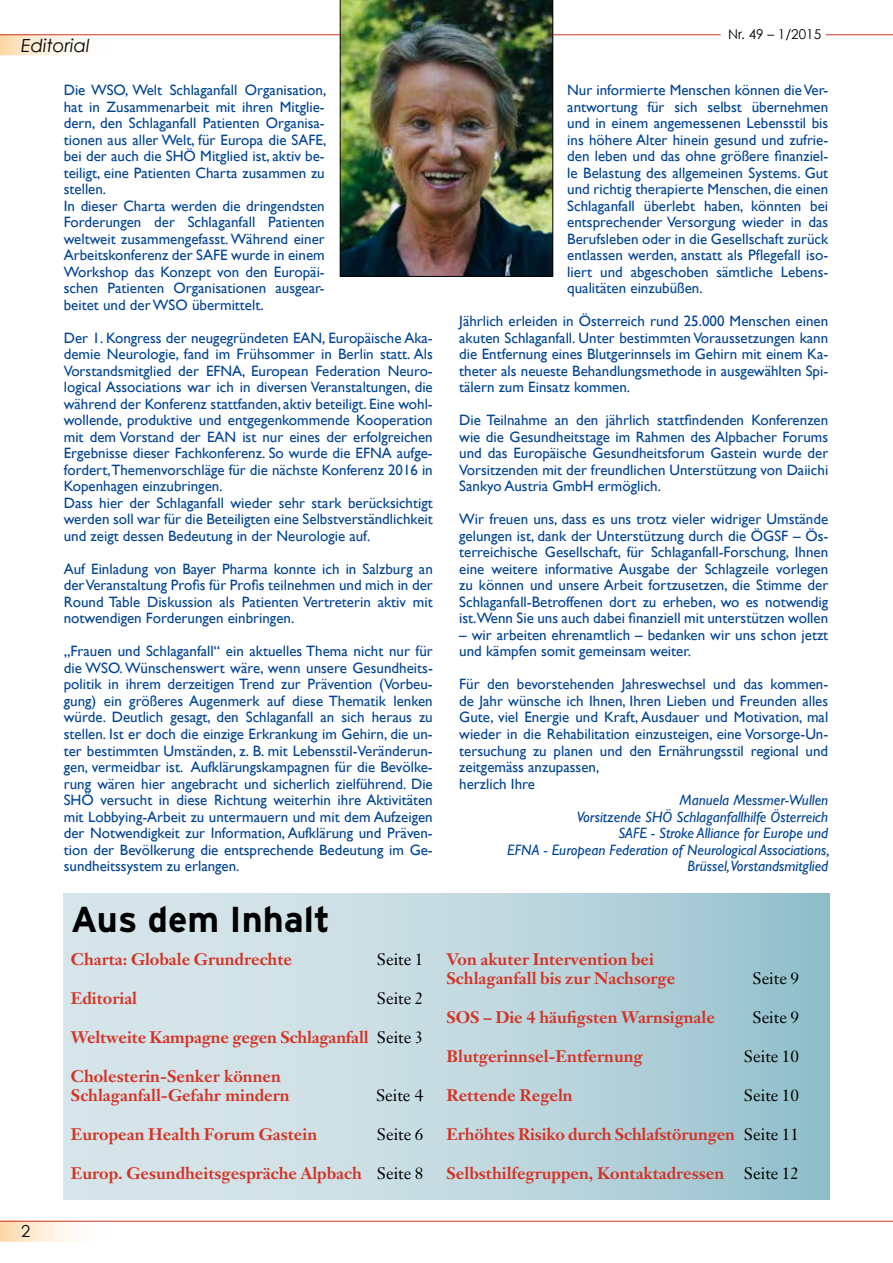
<style>
.page{position:relative;width:893px;height:1263px;background:#fff}
.page>*{position:absolute;margin:0;border:0;box-sizing:border-box;transform-origin:0 0}
.t1{font:700 36px "Interstate";color:#000}
.t2{font:italic 18px "Century Gothic";color:#000}
.t3{font:700 16.5px/19.5px "Janson Text";color:#d43225}
.t4{font:16.5px "Janson Text";color:#000}
.t5{font:16.5px "Century Gothic";color:#000}
.t6{font:15px/16.5px "Gill Sans";color:#004494;text-align:justify}
.t7{font:italic 15px/16.5px "Gill Sans";color:#004494;text-align:right}
.t8{font:13.5px "Century Gothic";color:#000}
.s1{font-weight:400;color:#000}
</style>
<div class="page">
<svg style="left:0;top:1220px;width:128px;height:22px"></svg>
<svg style="left:0;top:35px;width:127px;height:20px"></svg>
<hr style="left:0;top:34px;width:721px;height:1px;background:#d43225">
<hr style="left:826px;top:34px;width:67px;height:1px;background:#d43225">
<hr style="left:0;top:1221px;width:893px;height:1px;background:#d43225">
<div style="left:64px;top:893px;width:765px;height:306px;background:linear-gradient(to right,#e2ebef,#9bc4cf)"></div>
<img style="left:340px;top:0;width:213px;height:277px">
<p class="t2" style="left:21px;top:34px;width:70px">Editorial</p>
<p class="t6" style="left:64px;top:82px;width:264px;text-align:left">Die WSO, Welt Schlaganfall Organisation, hat in Zusammenarbeit mit ihren Mitglie&shy;dern, den Schlaganfall Patienten Organisa&shy;tionen aus aller Welt, für Europa die SAFE, bei der auch die SHÖ Mitglied ist, aktiv be&shy;teiligt, eine Patienten Charta zusammen zu stellen.<br>In dieser Charta werden die dringendsten Forderungen der Schlaganfall Patienten weltweit zusammengefasst. Während einer Arbeitskonferenz der SAFE wurde in einem Workshop das Konzept von den Europäi&shy;schen Patienten Organisationen ausgear&shy;beitet und der WSO übermittelt.</p>
<p class="t6" style="left:64px;top:329px;width:371px;text-align:left">Der 1. Kongress der neugegründeten EAN, Europäische Aka&shy;demie Neurologie, fand im Frühsommer in Berlin statt. Als Vorstandsmitglied der EFNA, European Federation Neuro&shy;logical Associations war ich in diversen Veranstaltungen, die während der Konferenz stattfanden, aktiv beteiligt. Eine wohl&shy;wollende, produktive und entgegenkommende Kooperation mit dem Vorstand der EAN ist nur eines der erfolgreichen Ergebnisse dieser Fachkonferenz. So wurde die EFNA aufge&shy;fordert,Themenvorschläge für die nächste Konferenz 2016 in Kopenhagen einzubringen.<br>Dass hier der Schlaganfall wieder sehr stark berücksichtigt werden soll war für die Beteiligten eine Selbstverständlichkeit und zeigt dessen Bedeutung in der Neurologie auf.</p>
<p class="t6" style="left:64px;top:560px;width:371px">Auf Einladung von Bayer Pharma konnte ich in Salzburg an der Veranstaltung Profis für Profis teilnehmen und mich in der Round Table Diskussion als Patienten Vertreterin aktiv mit notwendigen Forderungen einbringen.</p>
<p class="t6" style="left:64px;top:643px;width:371px">„Frauen und Schlaganfall“ ein aktuelles Thema nicht nur für die WSO. Wünschenswert wäre, wenn unsere Gesundheits&shy;politik in ihrem derzeitigen Trend zur Prävention (Vorbeu&shy;gung) ein größeres Augenmerk auf diese Thematik lenken würde. Deutlich gesagt, den Schlaganfall an sich heraus zu stellen. Ist er doch die einzige Erkrankung im Gehirn, die un&shy;ter bestimmten Umständen, z. B. mit Lebensstil-Veränderun&shy;gen, vermeidbar ist. Aufklärungskampagnen für die Bevölke&shy;rung wären hier angebracht und sicherlich zielführend. Die SHÖ versucht in diese Richtung weiterhin ihre Aktivitäten mit Lobbying-Arbeit zu untermauern und mit dem Aufzeigen der Notwendigkeit zur Information, Aufklärung und Präven&shy;tion der Bevölkerung die entsprechende Bedeutung im Ge&shy;sundheitssystem zu erlangen.</p>
<h1 class="t1" style="left:71px;top:899px;width:261px">Aus dem Inhalt</h1>
<p class="t3" style="left:71px;top:949px;width:223px">Charta: Globale Grundrechte</p>
<p class="t4" style="left:377px;top:948px;width:48px">Seite 1</p>
<p class="t3" style="left:71px;top:988px;width:68px">Editorial</p>
<p class="t4" style="left:377px;top:987px;width:48px">Seite 2</p>
<p class="t3" style="left:71px;top:1027px;width:354px">Weltweite Kampagne gegen Schlaganfall <span class="s1">Seite 3</span></p>
<p class="t3" style="left:71px;top:1066px;width:220px">Cholesterin-Senker können<br>Schlaganfall-Gefahr mindern</p>
<p class="t4" style="left:376px;top:1085px;width:49px">Seite 4</p>
<p class="t3" style="left:71px;top:1124px;width:248px">European Health Forum Gastein</p>
<p class="t4" style="left:377px;top:1124px;width:48px">Seite 6</p>
<p class="t3" style="left:71px;top:1163px;width:354px">Europ. Gesundheitsgespräche Alpbach <span class="s1">Seite 8</span></p>
<p class="t8" style="left:728px;top:26px;width:95px">Nr. 49 – 1/2015</p>
<p class="t6" style="left:567px;top:82px;width:263px">Nur informierte Menschen können die Ver&shy;antwortung für sich selbst übernehmen und in einem angemessenen Lebensstil bis ins höhere Alter hinein gesund und zufrie&shy;den leben und das ohne größere finanziel&shy;le Belastung des allgemeinen Systems. Gut und richtig therapierte Menschen, die einen Schlaganfall überlebt haben, könnten bei entsprechender Versorgung wieder in das Berufsleben oder in die Gesellschaft zurück entlassen werden, anstatt als Pflegefall iso&shy;liert und abgeschoben sämtliche Lebens&shy;qualitäten einzubüßen.</p>
<p class="t6" style="left:459px;top:313px;width:371px">Jährlich erleiden in Österreich rund 25.000 Menschen einen akuten Schlaganfall. Unter bestimmten Voraussetzungen kann die Entfernung eines Blutgerinnsels im Gehirn mit einem Ka&shy;theter als neueste Behandlungsmethode in ausgewählten Spi&shy;tälern zum Einsatz kommen.</p>
<p class="t6" style="left:459px;top:412px;width:371px">Die Teilnahme an den jährlich stattfindenden Konferenzen wie die Gesundheitstage im Rahmen des Alpbacher Forums und das Europäische Gesundheitsforum Gastein wurde der Vorsitzenden mit der freundlichen Unterstützung von Daiichi Sankyo Austria GmbH ermöglich.</p>
<p class="t6" style="left:459px;top:511px;width:371px">Wir freuen uns, dass es uns trotz vieler widriger Umstände gelungen ist, dank der Unterstützung durch die ÖGSF – Ös&shy;terreichische Gesellschaft, für Schlaganfall-Forschung, Ihnen eine weitere informative Ausgabe der Schlagzeile vorlegen zu können und unsere Arbeit fortzusetzen, die Stimme der Schlaganfall-Betroffenen dort zu erheben, wo es notwendig ist.Wenn Sie uns auch dabei finanziell mit unterstützen wollen</p>
<p class="t6" style="left:459px;top:626px;width:371px">– wir arbeiten ehrenamtlich – bedanken wir uns schon jetzt und kämpfen somit gemeinsam weiter.</p>
<p class="t6" style="left:459px;top:676px;width:371px;text-align:left">Für den bevorstehenden Jahreswechsel und das kommen&shy;de Jahr wünsche ich Ihnen, Ihren Lieben und Freunden alles Gute, viel Energie und Kraft, Ausdauer und Motivation, mal wieder in die Rehabilitation einzusteigen, eine Vorsorge-Un&shy;tersuchung zu planen und den Ernährungsstil regional und zeitgemäss anzupassen,<br>herzlich Ihre</p>
<p class="t7" style="left:507px;top:792px;width:324px">Manuela Messmer-Wullen<br>Vorsitzende SHÖ Schlaganfallhilfe Österreich<br>SAFE - Stroke Alliance for Europe und<br>EFNA - European Federation of Neurological Associations, Brüssel,Vorstandsmitglied</p>
<p class="t3" style="left:446px;top:949px;width:230px">Von akuter Intervention bei<br>Schlaganfall bis zur Nachsorge</p>
<p class="t4" style="left:752px;top:968px;width:48px">Seite 9</p>
<p class="t3" style="left:446px;top:1008px;width:270px">SOS – Die 4 häufigsten Warnsignale</p>
<p class="t4" style="left:752px;top:1007px;width:48px">Seite 9</p>
<p class="t3" style="left:446px;top:1047px;width:198px">Blutgerinnsel-Entfernung</p>
<p class="t4" style="left:744px;top:1046px;width:57px">Seite 10</p>
<p class="t3" style="left:446px;top:1086px;width:128px">Rettende Regeln</p>
<p class="t4" style="left:744px;top:1085px;width:57px">Seite 10</p>
<p class="t3" style="left:446px;top:1125px;width:354px">Erhöhtes Risiko durch Schlafstörungen <span class="s1">Seite 11</span></p>
<p class="t3" style="left:446px;top:1164px;width:354px">Selbsthilfegruppen, Kontaktadressen <span class="s1">Seite 12</span></p>
<p class="t5" style="left:21px;top:1221px;width:11px">2</p>
</div>
